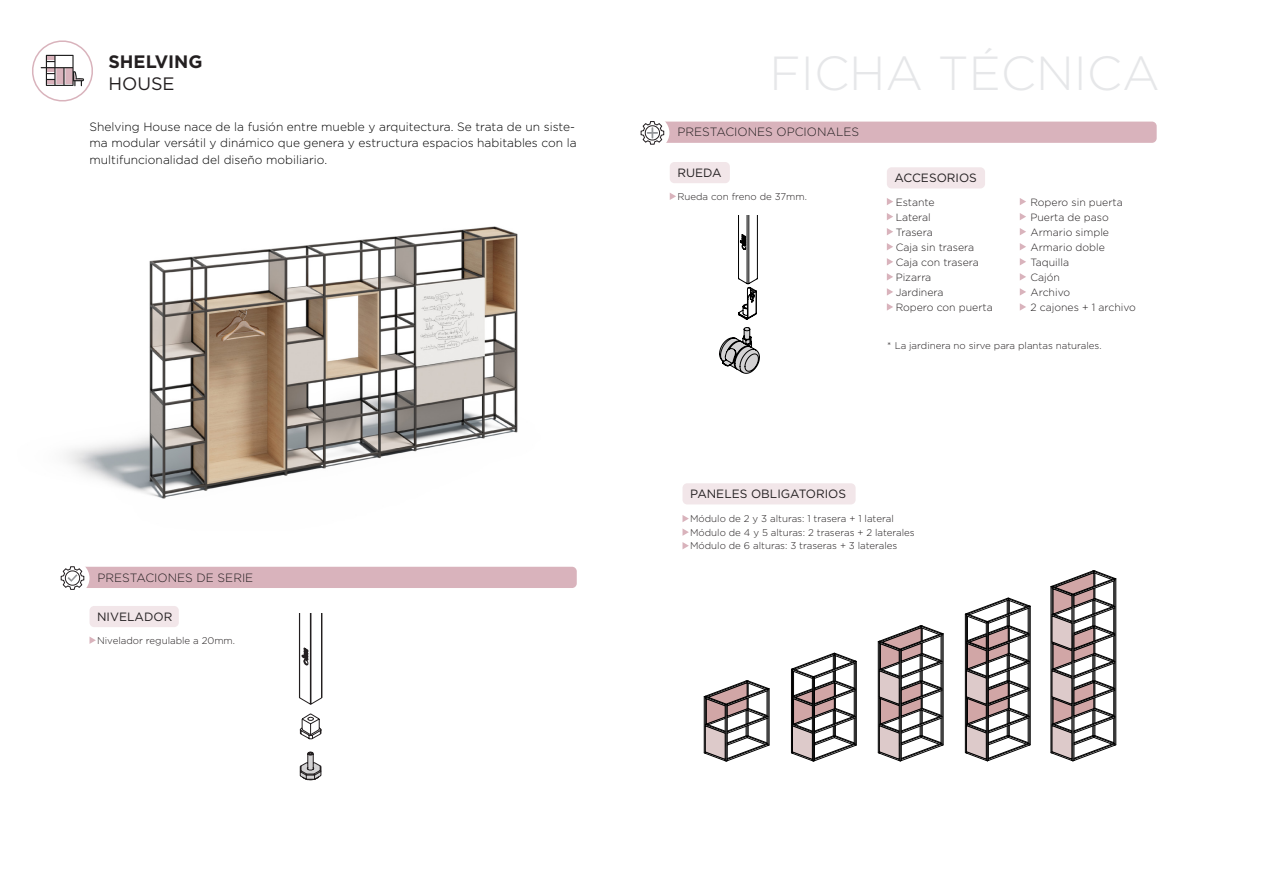
<style>
.page{position:relative;width:1263px;height:893px;background:#fff}
.page>*{position:absolute;margin:0;border:0;box-sizing:border-box;transform-origin:0 0}
.t1{font:300 47.85px "Gotham";color:#e6e7e9}
.t2{font:700 18px "Gotham";color:#231f20}
.t3{font:18px "Gotham";color:#231f20}
.Descripcion{font:300 12px/16.2px "Gotham";color:#000001}
.Descripcion-2{font:12px "Gotham";color:#231f20}
.Descripcion-3{font:300 12px "Gotham";color:#231f20}
.Descripcion-4{font:300 10.5px "Gotham";color:#231f20}
.Descripcion-5{font:300 9.75px "Gotham";color:#231f20}
</style>
<div class="page">
<svg style="left:32px;top:40px;width:61px;height:62px"></svg>
<div style="left:648px;top:122px;width:509px;height:21px;background:#d9b3bc;border-radius:5px"></div>
<div style="left:69px;top:567px;width:508px;height:21px;background:#d9b3bc;border-radius:5px"></div>
<div style="left:55px;top:561px;width:35px;height:34px;background:#fff;border-radius:50%"></div>
<svg style="left:60px;top:566px;width:25px;height:24px"></svg>
<img style="left:66px;top:226px;width:452px;height:273px">
<svg style="left:300px;top:751px;width:22px;height:29px"></svg>
<svg style="left:299px;top:613px;width:23px;height:126px"></svg>
<div style="left:635px;top:116px;width:34px;height:34px;background:#fff;border-radius:50%"></div>
<svg style="left:640px;top:121px;width:24px;height:24px"></svg>
<hr style="left:769px;top:689px;width:1px;height:56px;background:#000">
<svg style="left:704px;top:680px;width:65px;height:81px"></svg>
<hr style="left:856px;top:661px;width:1px;height:84px;background:#000">
<svg style="left:791px;top:653px;width:65px;height:108px"></svg>
<hr style="left:943px;top:634px;width:1px;height:111px;background:#000">
<svg style="left:878px;top:625px;width:65px;height:136px"></svg>
<hr style="left:1030px;top:606px;width:1px;height:139px;background:#000">
<svg style="left:965px;top:598px;width:65px;height:163px"></svg>
<svg style="left:1051px;top:570px;width:65px;height:191px"></svg>
<svg style="left:719px;top:216px;width:41px;height:158px"></svg>
<div style="left:887px;top:167px;width:98px;height:21px;background:#f2e6e9;border-radius:5px"></div>
<div style="left:682px;top:483px;width:173px;height:21px;background:#f2e6e9;border-radius:5px"></div>
<div style="left:90px;top:606px;width:89px;height:21px;background:#f2e6e9;border-radius:5px"></div>
<div style="left:670px;top:162px;width:60px;height:21px;background:#f2e6e9;border-radius:5px"></div>
<svg style="left:682px;top:515px;width:7px;height:7px"></svg>
<svg style="left:682px;top:528px;width:7px;height:8px"></svg>
<svg style="left:682px;top:542px;width:7px;height:7px"></svg>
<svg style="left:90px;top:637px;width:6px;height:7px"></svg>
<svg style="left:670px;top:193px;width:6px;height:7px"></svg>
<svg style="left:887px;top:198px;width:6px;height:7px"></svg>
<svg style="left:1020px;top:198px;width:6px;height:7px"></svg>
<svg style="left:887px;top:213px;width:6px;height:7px"></svg>
<svg style="left:1020px;top:213px;width:6px;height:7px"></svg>
<svg style="left:887px;top:228px;width:6px;height:7px"></svg>
<svg style="left:1020px;top:228px;width:6px;height:7px"></svg>
<svg style="left:887px;top:243px;width:6px;height:7px"></svg>
<svg style="left:1020px;top:243px;width:6px;height:7px"></svg>
<svg style="left:887px;top:258px;width:6px;height:7px"></svg>
<svg style="left:1020px;top:258px;width:6px;height:7px"></svg>
<svg style="left:887px;top:273px;width:6px;height:8px"></svg>
<svg style="left:1020px;top:273px;width:6px;height:8px"></svg>
<svg style="left:887px;top:288px;width:6px;height:8px"></svg>
<svg style="left:1020px;top:288px;width:6px;height:8px"></svg>
<svg style="left:887px;top:303px;width:6px;height:8px"></svg>
<svg style="left:1020px;top:303px;width:6px;height:8px"></svg>
<h2 class="t2" style="left:108px;top:50px;width:96px">SHELVING</h2>
<h2 class="t3" style="left:108px;top:72px;width:68px">HOUSE</h2>
<p class="Descripcion" style="left:90px;top:119px;width:489px">Shelving House nace de la fusión entre mueble y arquitectura. Se trata de un siste&shy;ma modular versátil y dinámico que genera y estructura espacios habitables con la multifuncionalidad del diseño mobiliario.</p>
<p class="Descripcion-3" style="left:98px;top:570px;width:157px">PRESTACIONES DE SERIE</p>
<p class="Descripcion-2" style="left:97px;top:609px;width:77px">NIVELADOR</p>
<p class="Descripcion-5" style="left:97px;top:634px;width:139px">Nivelador regulable a 20mm.</p>
<h1 class="t1" style="left:769px;top:43px;width:392px">FICHA TÉCNICA</h1>
<p class="Descripcion-3" style="left:677px;top:125px;width:183px">PRESTACIONES OPCIONALES</p>
<p class="Descripcion-2" style="left:677px;top:165px;width:46px">RUEDA</p>
<p class="Descripcion-5" style="left:677px;top:190px;width:131px">Rueda con freno de 37mm.</p>
<p class="Descripcion-2" style="left:894px;top:170px;width:84px">ACCESORIOS</p>
<p class="Descripcion-4" style="left:896px;top:195px;width:40px">Estante</p>
<p class="Descripcion-4" style="left:896px;top:210px;width:37px">Lateral</p>
<p class="Descripcion-4" style="left:896px;top:225px;width:39px">Trasera</p>
<p class="Descripcion-4" style="left:896px;top:240px;width:80px">Caja sin trasera</p>
<p class="Descripcion-4" style="left:896px;top:255px;width:85px">Caja con trasera</p>
<p class="Descripcion-4" style="left:896px;top:270px;width:37px">Pizarra</p>
<p class="Descripcion-4" style="left:896px;top:285px;width:49px">Jardinera</p>
<p class="Descripcion-4" style="left:896px;top:300px;width:99px">Ropero con puerta</p>
<p class="Descripcion-4" style="left:1030px;top:195px;width:94px">Ropero sin puerta</p>
<p class="Descripcion-4" style="left:1030px;top:210px;width:80px">Puerta de paso</p>
<p class="Descripcion-4" style="left:1030px;top:225px;width:80px">Armario simple</p>
<p class="Descripcion-4" style="left:1030px;top:240px;width:76px">Armario doble</p>
<p class="Descripcion-4" style="left:1030px;top:255px;width:40px">Taquilla</p>
<p class="Descripcion-4" style="left:1030px;top:270px;width:31px">Cajón</p>
<p class="Descripcion-4" style="left:1030px;top:285px;width:41px">Archivo</p>
<p class="Descripcion-4" style="left:1030px;top:300px;width:107px">2 cajones + 1 archivo</p>
<p class="Descripcion-5" style="left:887px;top:340px;width:216px">* La jardinera no sirve para plantas naturales.</p>
<p class="Descripcion-2" style="left:690px;top:486px;width:157px">PANELES OBLIGATORIOS</p>
<p class="Descripcion-5" style="left:690px;top:512px;width:205px">Módulo de 2 y 3 alturas: 1 trasera + 1 lateral</p>
<p class="Descripcion-5" style="left:690px;top:526px;width:226px">Módulo de 4 y 5 alturas: 2 traseras + 2 laterales</p>
<p class="Descripcion-5" style="left:690px;top:539px;width:209px">Módulo de 6 alturas: 3 traseras + 3 laterales</p>
</div>
